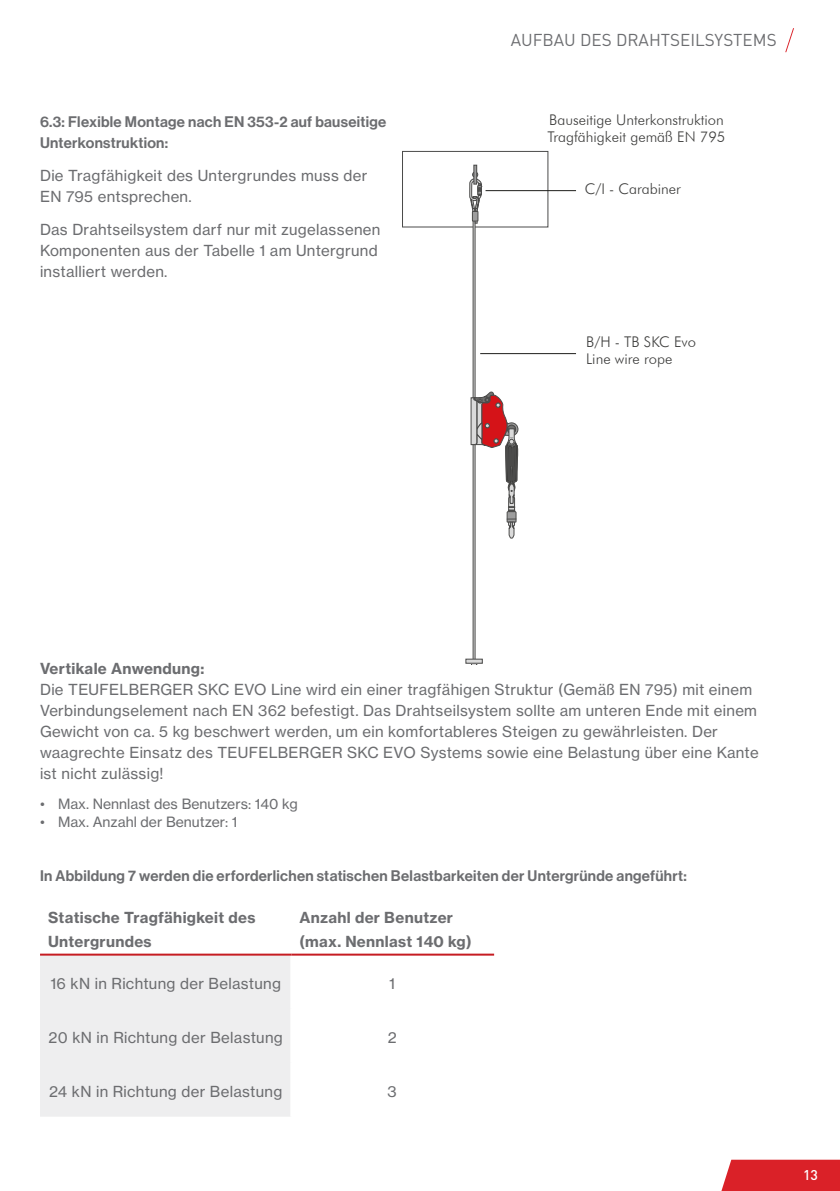
<style>
.page{position:relative;width:840px;height:1191px;background:#fff}
.page>*{position:absolute;margin:0;border:0;box-sizing:border-box;transform-origin:0 0}
.t1{font:17px "DIN Pro";color:#6c6d70}
.t2{font:15px/21px "N Haas Grotesk TX Pro 55 Rg";letter-spacing:.02em;color:#6c6d70}
.t3{font:15px/21px "N Haas Grotesk DS Pro 65 Md";letter-spacing:.02em;color:#6c6d70}
.t4{font:15px/24px "N Haas Grotesk TX Pro 75 Bd";letter-spacing:.02em;color:#6c6d70}
.t5{font:300 14.8px/16.8px "Futura BT";color:#3d3d3c}
.t6{font:300 14.8px "Futura BT";color:#1d1d1b}
.t7{font:14px "N Haas Grotesk TX Pro 55 Rg";color:#6c6d70}
.t8{font:500 14px "DIN Pro";color:#fff}
</style>
<div class="page">
<svg style="left:721px;top:1159px;width:118px;height:32px;background:#dc2f36"></svg>
<svg style="left:785px;top:28px;width:9px;height:25px"></svg>
<div style="left:402px;top:151px;width:146px;height:76px;border:1px solid #4b4b4a"></div>
<div style="left:472px;top:208px;width:3px;height:453px;border:1px solid #4b4b4a"></div>
<svg style="left:469px;top:172px;width:14px;height:51px"></svg>
<div style="left:473px;top:165px;width:3px;height:19px;border:1px solid #4b4b4a"></div>
<div style="left:465px;top:659px;width:17px;height:4px;border:1px solid #4b4b4a"></div>
<hr style="left:485px;top:190px;width:90px;height:1px;background:#1d1d1b">
<hr style="left:480px;top:353px;width:95px;height:1px;background:#1d1d1b">
<svg style="left:470px;top:391px;width:49px;height:148px"></svg>
<div style="left:40px;top:955px;width:250px;height:161px;background:#eeeeef"></div>
<hr style="left:40px;top:953px;width:251px;height:2px;background:#c61c22">
<hr style="left:291px;top:953px;width:203px;height:2px;background:#c61c22">
<p class="t3" style="left:40px;top:112px;width:347px">6.3: Flexible Montage nach EN 353-2 auf bauseitige<br>Unterkonstruktion:</p>
<p class="t2" style="left:40px;top:165px;width:328px">Die Tragfähigkeit des Untergrundes muss der<br>EN 795 entsprechen.</p>
<p class="t2" style="left:40px;top:219px;width:342px">Das Drahtseilsystem darf nur mit zugelassenen<br>Komponenten aus der Tabelle 1 am Untergrund installiert werden.</p>
<p class="t1" style="left:510px;top:27px;width:267px">AUFBAU DES DRAHTSEILSYSTEMS</p>
<p class="t5" style="left:547px;top:111px;width:179px">Bauseitige Unterkonstruktion<br>Tragfähigkeit gemäß EN 795</p>
<p class="t5" style="left:584px;top:180px;width:97px">C/I - Carabiner</p>
<p class="t5" style="left:586px;top:333px;width:111px">B/H - TB SKC Evo<br>Line wire rope</p>
<p class="t4" style="left:40px;top:656px;width:166px">Vertikale Anwendung:</p>
<p class="t2" style="left:40px;top:678px;width:719px">Die TEUFELBERGER SKC EVO Line wird ein einer tragfähigen Struktur (Gemäß EN 795) mit einem Verbindungselement nach EN 362 befestigt. Das Drahtseilsystem sollte am unteren Ende mit einem Gewicht von ca. 5 kg beschwert werden, um ein komfortableres Steigen zu gewährleisten. Der waagrechte Einsatz des TEUFELBERGER SKC EVO Systems sowie eine Belastung über eine Kante ist nicht zulässig!</p>
<p class="t7" style="left:40px;top:795px;width:259px">• Max. Nennlast des Benutzers: 140 kg</p>
<p class="t7" style="left:40px;top:813px;width:199px">• Max. Anzahl der Benutzer: 1</p>
<p class="t6" style="left:584px;top:697px;width:56px">min 5 kg</p>
<p class="t3" style="left:40px;top:865px;width:648px">In Abbildung 7 werden die erforderlichen statischen Belastbarkeiten der Untergründe angeführt:</p>
<p class="t4" style="left:48px;top:905px;width:209px">Statische Tragfähigkeit des<br>Untergrundes</p>
<p class="t4" style="left:299px;top:905px;width:174px">Anzahl der Benutzer (max. Nennlast 140 kg)</p>
<p class="t2" style="left:50px;top:972px;width:232px">16 kN in Richtung der Belastung</p>
<p class="t2" style="left:389px;top:972px;width:7px">1</p>
<p class="t2" style="left:48px;top:1026px;width:236px">20 kN in Richtung der Belastung</p>
<p class="t2" style="left:387px;top:1026px;width:10px">2</p>
<p class="t2" style="left:49px;top:1080px;width:235px">24 kN in Richtung der Belastung</p>
<p class="t2" style="left:387px;top:1080px;width:11px">3</p>
<p class="t8" style="left:802px;top:1163px;width:16px">13</p>
</div>
